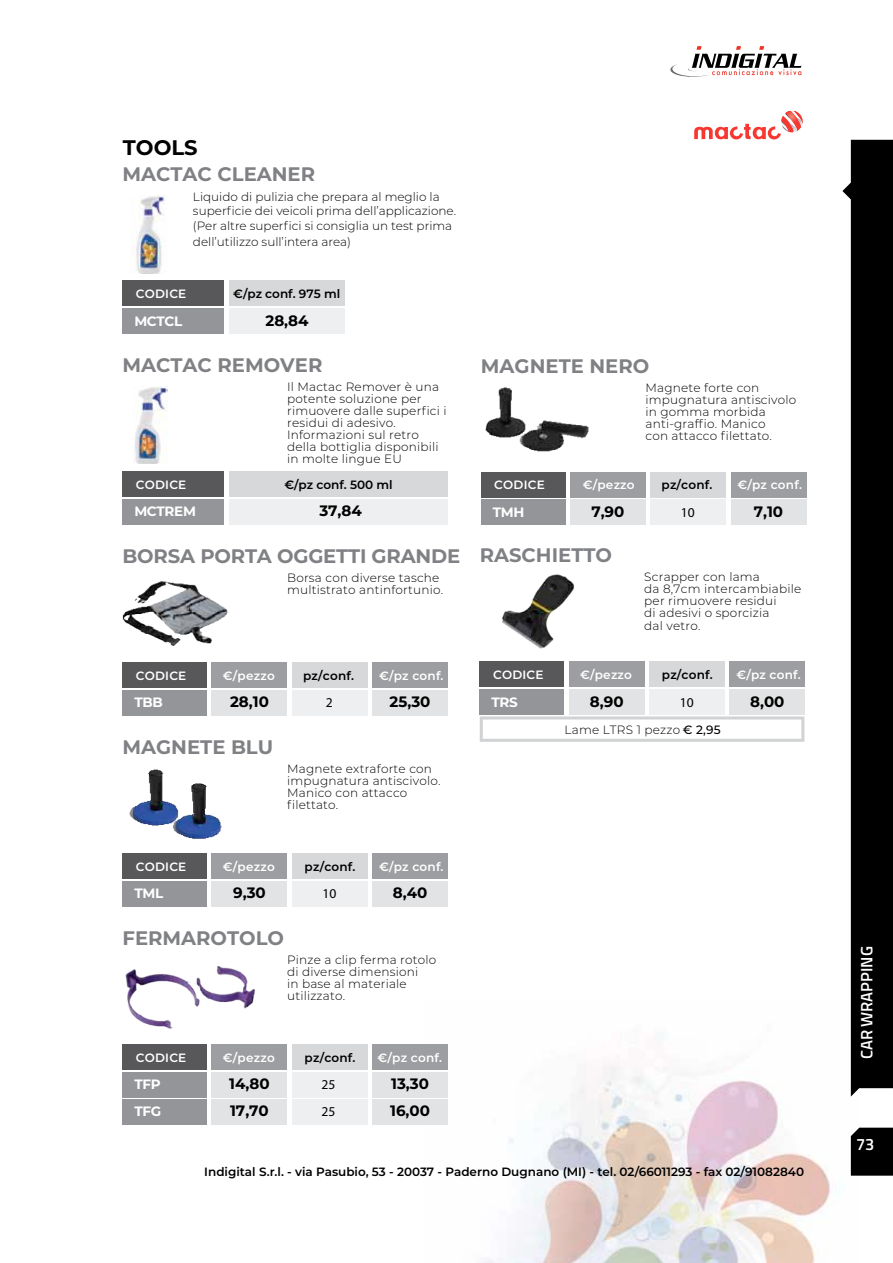
<style>
.page{position:relative;width:893px;height:1263px;background:#fff}
.page>*{position:absolute;margin:0;border:0;box-sizing:border-box;transform-origin:0 0}
.t1{font:700 21.15px "Montserrat";color:#000}
.t2{font:700 19.5px "Montserrat";color:#808184}
.t3{font:600 16.5px "Titillium";color:#fff}
.t4{font:700 15px "Montserrat";color:#000}
.t5{font:700 13.5px "Montserrat";letter-spacing:-.025em;color:#fff}
.t6{font:italic 13.5px "Gotham";color:#000}
.t7{font:300 12px/12px "Montserrat";letter-spacing:.015em;color:#000}
.t8{font:600 12px "Montserrat";color:#000}
.t9{font:600 12px "Montserrat";letter-spacing:.015em;color:#fff}
.s1{font-weight:500}
</style>
<div class="page">
<img style="left:423px;top:1064px;width:437px;height:199px">
<svg style="left:842px;top:140px;width:51px;height:956px;fill:#000"></svg>
<div style="left:851px;top:1128px;width:42px;height:48px;background:#000"></div>
<svg style="left:670px;top:46px;width:131px;height:31px"></svg>
<svg style="left:694px;top:111px;width:109px;height:29px"></svg>
<img style="left:125px;top:966px;width:131px;height:63px">
<div style="left:123px;top:1044px;width:84px;height:25px;background:#58585a"></div>
<div style="left:212px;top:1044px;width:75px;height:25px;background:#9d9ea1"></div>
<div style="left:292px;top:1044px;width:75px;height:25px;background:#d7d8da"></div>
<div style="left:372px;top:1044px;width:76px;height:25px;background:#9d9ea1"></div>
<div style="left:123px;top:1072px;width:84px;height:25px;background:#939598"></div>
<div style="left:212px;top:1072px;width:75px;height:25px;background:#e2e3e4"></div>
<div style="left:292px;top:1072px;width:75px;height:25px;background:#eeeff0"></div>
<div style="left:372px;top:1072px;width:76px;height:25px;background:#e2e3e4"></div>
<div style="left:123px;top:1099px;width:84px;height:25px;background:#939598"></div>
<div style="left:212px;top:1099px;width:75px;height:25px;background:#e2e3e4"></div>
<div style="left:292px;top:1099px;width:75px;height:25px;background:#eeeff0"></div>
<div style="left:372px;top:1099px;width:76px;height:25px;background:#e2e3e4"></div>
<img style="left:502px;top:574px;width:72px;height:75px">
<div style="left:480px;top:662px;width:84px;height:25px;background:#58585a"></div>
<div style="left:569px;top:662px;width:75px;height:25px;background:#9d9ea1"></div>
<div style="left:649px;top:662px;width:76px;height:25px;background:#d7d8da"></div>
<div style="left:730px;top:662px;width:75px;height:25px;background:#9d9ea1"></div>
<div style="left:480px;top:689px;width:84px;height:26px;background:#939598"></div>
<svg style="left:480px;top:716px;width:324px;height:26px"></svg>
<div style="left:569px;top:689px;width:75px;height:26px;background:#e2e3e4"></div>
<div style="left:649px;top:689px;width:76px;height:26px;background:#eeeff0"></div>
<div style="left:730px;top:689px;width:75px;height:26px;background:#e2e3e4"></div>
<img style="left:129px;top:769px;width:93px;height:70px">
<img style="left:123px;top:581px;width:105px;height:65px">
<div style="left:123px;top:662px;width:84px;height:26px;background:#58585a"></div>
<div style="left:212px;top:662px;width:75px;height:26px;background:#9d9ea1"></div>
<div style="left:292px;top:662px;width:75px;height:26px;background:#d7d8da"></div>
<div style="left:372px;top:662px;width:76px;height:26px;background:#9d9ea1"></div>
<div style="left:123px;top:690px;width:84px;height:25px;background:#939598"></div>
<div style="left:212px;top:690px;width:75px;height:25px;background:#e2e3e4"></div>
<div style="left:292px;top:690px;width:75px;height:25px;background:#eeeff0"></div>
<div style="left:372px;top:690px;width:76px;height:25px;background:#e2e3e4"></div>
<div style="left:123px;top:853px;width:84px;height:26px;background:#58585a"></div>
<div style="left:212px;top:853px;width:75px;height:26px;background:#9d9ea1"></div>
<div style="left:292px;top:853px;width:75px;height:26px;background:#d7d8da"></div>
<div style="left:372px;top:853px;width:76px;height:26px;background:#9d9ea1"></div>
<div style="left:123px;top:881px;width:84px;height:25px;background:#939598"></div>
<div style="left:212px;top:881px;width:75px;height:25px;background:#e2e3e4"></div>
<div style="left:292px;top:881px;width:75px;height:25px;background:#eeeff0"></div>
<div style="left:372px;top:881px;width:76px;height:25px;background:#e2e3e4"></div>
<img style="left:485px;top:387px;width:104px;height:65px">
<div style="left:481px;top:472px;width:84px;height:25px;background:#58585a"></div>
<div style="left:570px;top:472px;width:75px;height:25px;background:#9d9ea1"></div>
<div style="left:651px;top:472px;width:75px;height:25px;background:#d7d8da"></div>
<div style="left:731px;top:472px;width:75px;height:25px;background:#9d9ea1"></div>
<div style="left:481px;top:500px;width:84px;height:25px;background:#939598"></div>
<div style="left:570px;top:500px;width:75px;height:25px;background:#e2e3e4"></div>
<div style="left:651px;top:500px;width:75px;height:25px;background:#eeeff0"></div>
<div style="left:731px;top:500px;width:75px;height:25px;background:#e2e3e4"></div>
<img style="left:132px;top:195px;width:34px;height:78px">
<img style="left:133px;top:386px;width:35px;height:78px">
<div style="left:123px;top:281px;width:101px;height:25px;background:#58585a"></div>
<div style="left:229px;top:281px;width:115px;height:25px;background:#d7d8da"></div>
<div style="left:123px;top:308px;width:101px;height:26px;background:#939598"></div>
<div style="left:229px;top:308px;width:115px;height:26px;background:#eeeff0"></div>
<div style="left:123px;top:472px;width:101px;height:25px;background:#58585a"></div>
<div style="left:229px;top:472px;width:219px;height:25px;background:#d7d8da"></div>
<div style="left:123px;top:499px;width:101px;height:25px;background:#939598"></div>
<div style="left:229px;top:499px;width:219px;height:25px;background:#eeeff0"></div>
<h1 class="t1" style="left:123px;top:132px;width:76px">TOOLS</h1>
<h2 class="t2" style="left:123px;top:160px;width:194px">MACTAC CLEANER</h2>
<p class="t7" style="left:193px;top:189px;width:265px;line-height:14.4px">Liquido di pulizia che prepara al meglio la superficie dei veicoli prima dell’applicazione. (Per altre superfici si consiglia un test prima</p>
<p class="t7" style="left:193px;top:235px;width:160px">dell’utilizzo sull’intera area)</p>
<p class="t9" style="left:136px;top:285px;width:52px">CODICE</p>
<p class="t8" style="left:233px;top:285px;width:108px">€/pz conf. 975 ml</p>
<p class="t5" style="left:134px;top:311px;width:50px">MCTCL</p>
<p class="t4" style="left:265px;top:309px;width:45px">28,84</p>
<h2 class="t2" style="left:123px;top:351px;width:201px">MACTAC REMOVER</h2>
<p class="t7" style="left:287px;top:380px;width:161px">Il Mactac Remover è una potente soluzione per rimuovere dalle superfici i residui di adesivo.<br>Informazioni sul retro della bottiglia disponibili in molte lingue EU</p>
<p class="t9" style="left:136px;top:476px;width:52px">CODICE</p>
<p class="t8" style="left:284px;top:476px;width:110px">€/pz conf. 500 ml</p>
<p class="t5" style="left:134px;top:502px;width:63px">MCTREM</p>
<p class="t4" style="left:319px;top:500px;width:44px">37,84</p>
<h2 class="t2" style="left:123px;top:542px;width:339px">BORSA PORTA OGGETTI GRANDE</h2>
<p class="t7" style="left:287px;top:571px;width:158px">Borsa con diverse tasche multistrato antinfortunio.</p>
<p class="t9" style="left:136px;top:667px;width:52px">CODICE</p>
<p class="t9" style="left:223px;top:667px;width:53px">€/pezzo</p>
<p class="t8" style="left:303px;top:667px;width:52px">pz/conf.</p>
<p class="t9" style="left:379px;top:667px;width:66px">€/pz conf.</p>
<p class="t5" style="left:134px;top:693px;width:30px">TBB</p>
<p class="t4" style="left:230px;top:691px;width:40px">28,10</p>
<p class="t6" style="left:326px;top:694px;width:8px">2</p>
<p class="t4" style="left:390px;top:691px;width:42px">25,30</p>
<h2 class="t2" style="left:123px;top:733px;width:152px">MAGNETE BLU</h2>
<p class="t7" style="left:287px;top:762px;width:155px">Magnete extraforte con impugnatura antiscivolo.<br>Manico con attacco filettato.</p>
<p class="t9" style="left:136px;top:858px;width:52px">CODICE</p>
<p class="t9" style="left:223px;top:858px;width:53px">€/pezzo</p>
<p class="t8" style="left:305px;top:858px;width:52px">pz/conf.</p>
<p class="t9" style="left:379px;top:858px;width:66px">€/pz conf.</p>
<p class="t5" style="left:134px;top:884px;width:30px">TML</p>
<p class="t4" style="left:233px;top:882px;width:34px">9,30</p>
<p class="t6" style="left:322px;top:885px;width:15px">10</p>
<p class="t4" style="left:393px;top:882px;width:36px">8,40</p>
<h2 class="t2" style="left:123px;top:924px;width:163px">FERMAROTOLO</h2>
<p class="t7" style="left:287px;top:953px;width:151px">Pinze a clip ferma rotolo di diverse dimensioni<br>in base al materiale utilizzato.</p>
<p class="t9" style="left:136px;top:1049px;width:52px">CODICE</p>
<p class="t9" style="left:223px;top:1049px;width:53px">€/pezzo</p>
<p class="t8" style="left:305px;top:1049px;width:52px">pz/conf.</p>
<p class="t9" style="left:378px;top:1049px;width:66px">€/pz conf.</p>
<p class="t5" style="left:134px;top:1074px;width:28px">TFP</p>
<p class="t4" style="left:229px;top:1073px;width:42px">14,80</p>
<p class="t6" style="left:322px;top:1076px;width:15px">25</p>
<p class="t4" style="left:391px;top:1073px;width:39px">13,30</p>
<p class="t5" style="left:134px;top:1102px;width:28px">TFG</p>
<p class="t4" style="left:230px;top:1100px;width:40px">17,70</p>
<p class="t6" style="left:322px;top:1103px;width:15px">25</p>
<p class="t4" style="left:390px;top:1100px;width:41px">16,00</p>
<h2 class="t2" style="left:481px;top:352px;width:170px">MAGNETE NERO</h2>
<p class="t7" style="left:645px;top:381px;width:152px">Magnete forte con impugnatura antiscivolo in gomma morbida anti-graffio. Manico<br>con attacco filettato.</p>
<p class="t9" style="left:494px;top:476px;width:52px">CODICE</p>
<p class="t9" style="left:583px;top:476px;width:53px">€/pezzo</p>
<p class="t8" style="left:661px;top:476px;width:52px">pz/conf.</p>
<p class="t9" style="left:737px;top:476px;width:66px">€/pz conf.</p>
<p class="t5" style="left:493px;top:502px;width:33px">TMH</p>
<p class="t4" style="left:591px;top:501px;width:35px">7,90</p>
<p class="t6" style="left:681px;top:504px;width:15px">10</p>
<p class="t4" style="left:754px;top:501px;width:31px">7,10</p>
<h2 class="t2" style="left:480px;top:541px;width:134px">RASCHIETTO</h2>
<p class="t7" style="left:644px;top:571px;width:158px">Scrapper con lama<br>da 8,7cm intercambiabile per rimuovere residui<br>di adesivi o sporcizia<br>dal vetro.</p>
<p class="t9" style="left:493px;top:666px;width:52px">CODICE</p>
<p class="t9" style="left:580px;top:666px;width:53px">€/pezzo</p>
<p class="t8" style="left:662px;top:666px;width:52px">pz/conf.</p>
<p class="t9" style="left:736px;top:666px;width:66px">€/pz conf.</p>
<p class="t5" style="left:492px;top:692px;width:28px">TRS</p>
<p class="t4" style="left:590px;top:690px;width:35px">8,90</p>
<p class="t6" style="left:680px;top:694px;width:15px">10</p>
<p class="t4" style="left:750px;top:690px;width:36px">8,00</p>
<p class="t7" style="left:565px;top:723px;width:158px">Lame LTRS 1 pezzo <span class="s1">€ 2,95</span></p>
<p class="t8" style="left:204px;top:1163px;width:601px">Indigital S.r.l. - via Pasubio, 53 - 20037 - Paderno Dugnano (MI) - tel. 02/66011293 - fax 02/91082840</p>
<h3 class="t3" style="left:854px;top:1059px;width:115px;rotate:-90deg">CAR WRAPPING</h3>
<h3 class="t3" style="left:856px;top:1132px;width:20px">73</h3>
</div>
